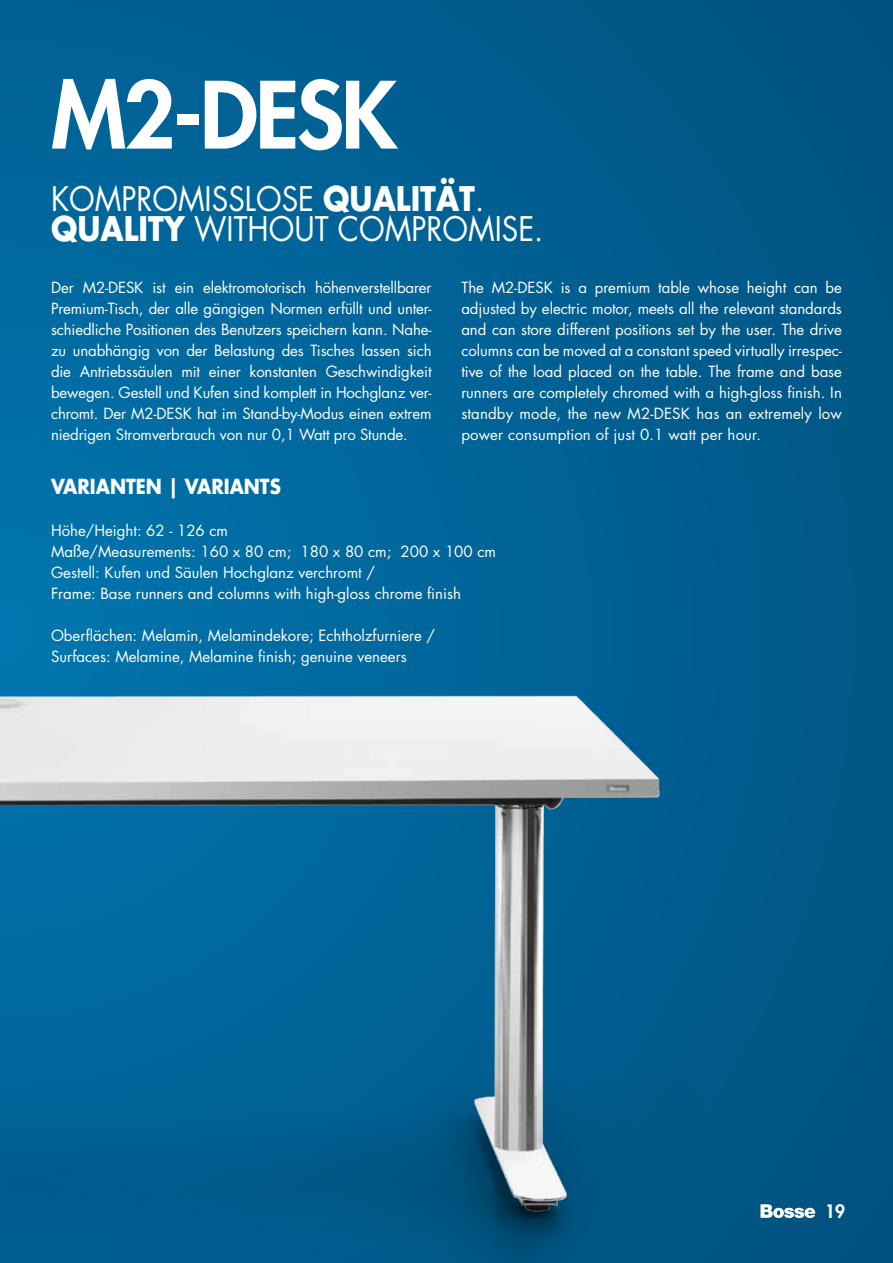
<style>
.page{position:relative;width:893px;height:1263px;background:#fff}
.page>*{position:absolute;margin:0;border:0;box-sizing:border-box;transform-origin:0 0}
.t1{font:800 90px "Futura";color:#fff}
.t2{font:33px "Futura";color:#fff;scale:.9 1}
.t3{font:700 33px "Futura";color:#fff;scale:.9 1}
.t4{font:700 20.25px "Futura";color:#fff;scale:.9 1}
.t5{font:800 18px "Futura";color:#fff;scale:.95 1}
.t6{font:15px/21px "Futura";letter-spacing:-.005em;color:#fff}
.s1{font-weight:400}
.s2{font-weight:700}
</style>
<div class="page">
<div style="left:0;top:0;width:893px;height:1263px;background:linear-gradient(to right,#006ba1,#005584)"></div>
<img style="left:0;top:493px;width:810px;height:198px">
<svg style="left:810px;top:1204px;width:5px;height:14px"></svg>
<img style="left:0;top:691px;width:810px;height:572px">
<h1 class="t1" style="left:51px;top:58px;width:199px">M2-DESK</h1>
<h2 class="t2" style="left:51px;top:178px;width:27px">KOM</h2>
<h2 class="t2" style="left:121px;top:178px;width:38px">PROMISS</h2>
<h2 class="t2" style="left:245px;top:178px;width:34px">LOSE</h2>
<h2 class="t3" style="left:323px;top:177px;width:50px">QUALIT</h2>
<h2 class="t3" style="left:436px;top:177px;width:55px">ÄT<span class="s1">.</span></h2>
<h2 class="t2" style="left:51px;top:208px;width:347px"><span class="s2">QUALITY</span> WITHO UT COM</h2>
<h2 class="t2" style="left:411px;top:208px;width:37px">PROMISE</h2>
<h2 class="t2" style="left:534px;top:208px;width:12px">.</h2>
<p class="t6" style="left:51px;top:277px;width:382px;text-align:justify">Der M2-Desk ist ein elektromotorisch höhenverstellbarer Premium-Tisch, der alle gängigen Normen erfüllt und unter&shy;schiedliche Positionen des Benutzers speichern kann. Nahe&shy;zu unabhängig von der Belastung des Tisches lassen sich die Antriebssäulen mit einer konstanten Geschwindigkeit bewegen. Gestell und Kufen sind komplett in Hochglanz ver&shy;chromt. Der M2-DESK</p>
<p class="t6" style="left:51px;top:403px;width:382px;text-indent:146px">hat im Stand-by-Modus einen extrem niedrigen Stromverbrauch von nur 0,1 Watt pro Stunde.</p>
<p class="t6" style="left:461px;top:277px;width:382px;text-align:justify">The M2-Desk is a premium table whose height can be adjusted by electric motor, meets all the relevant standards and can store different positions set by the user. The drive columns can be moved at a constant speed virtually irrespec&shy;tive of the load placed on the table. The frame and base runners are completely chromed with a high-gloss finish. I n standby mode, the new M2-DESK</p>
<p class="t6" style="left:461px;top:403px;width:382px;text-indent:235px">has an extremely low power consumption of just 0.1 watt per hour.</p>
<h3 class="t4" style="left:51px;top:473px;width:255px">VARIANTEN | VARIANTS</h3>
<p class="t6" style="left:51px;top:520px;width:447px">Höhe/Height: 62 - 126 cm<br>Maße/Measurements: 160 x 80 cm; 180 x 80 cm; 200 x 100 cm Gestell: Kufen und Säulen Hochglanz verchromt /<br>Frame: Base runners and columns with high-gloss chrome finish</p>
<p class="t6" style="left:51px;top:625px;width:386px">Oberflächen: Melamin, Melamindekore; Echtholzfurniere /<br>Surfaces: Melamine, Melamine finish; genuine veneers</p>
<p class="t5" style="left:825px;top:1200px;width:22px">19</p>
</div>
